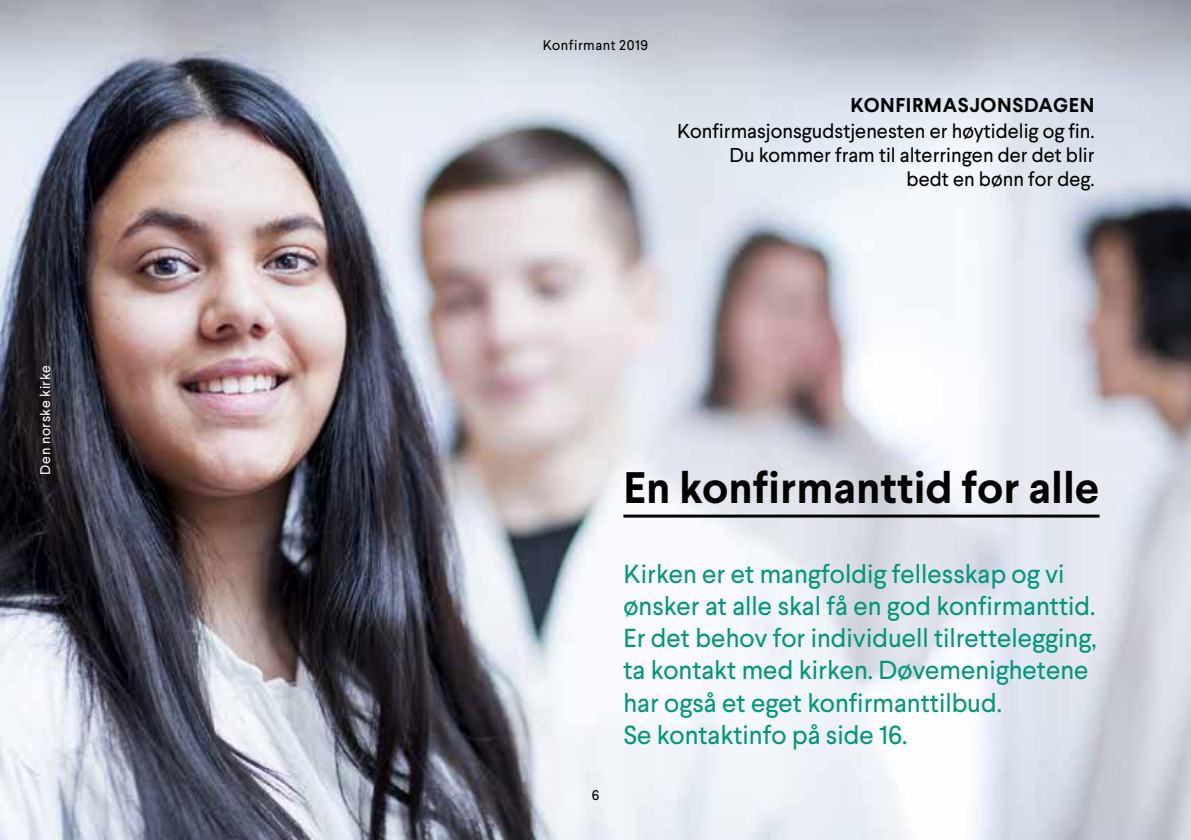
<style>
.page{position:relative;width:1191px;height:840px;background:#fff}
.page>*{position:absolute;margin:0;border:0;box-sizing:border-box;transform-origin:0 0}
.t1{font:700 44px "Larsseit";color:#000}
.t2{font:26px/32px "Larsseit";color:#00977a}
.t3{font:20px/24px "Larsseit";color:#000;text-align:right}
.t4{font:700 20px "Larsseit";letter-spacing:.03em;color:#000}
.t5{font:14px "Larsseit";letter-spacing:.04em;color:#000}
.t6{font:14px "Larsseit";letter-spacing:.035em;color:#fff}
</style>
<div class="page">
<img style="left:0;top:0;width:1191px;height:839px">
<hr style="left:623px;top:514px;width:476px;height:3px;background:#000">
<p class="t6" style="left:36px;top:474px;width:111px;rotate:-90deg">Den norske kirke</p>
<p class="t5" style="left:543px;top:36px;width:107px">Konfirmant 2019</p>
<p class="t4" style="left:850px;top:91px;width:246px">KONFIRMASJONSDAGEN</p>
<p class="t3" style="left:677px;top:119px;width:419px">Konfirmasjonsgudstjenesten er høytidelig og fin.<br>Du kommer fram til alterringen der det blir<br>bedt en bønn for deg.</p>
<h1 class="t1" style="left:623px;top:459px;width:477px">En konfirmanttid for alle</h1>
<p class="t5" style="left:591px;top:785px;width:9px">6</p>
<p class="t2" style="left:623px;top:558px;width:475px">Kirken er et mangfoldig fellesskap og vi ønsker at alle skal få en god konfirmanttid.<br>Er det behov for individuell tilrettelegging, ta kontakt med kirken. Døvemenighetene har også et eget konfirmanttilbud.<br>Se kontaktinfo på side 16.</p>
</div>
